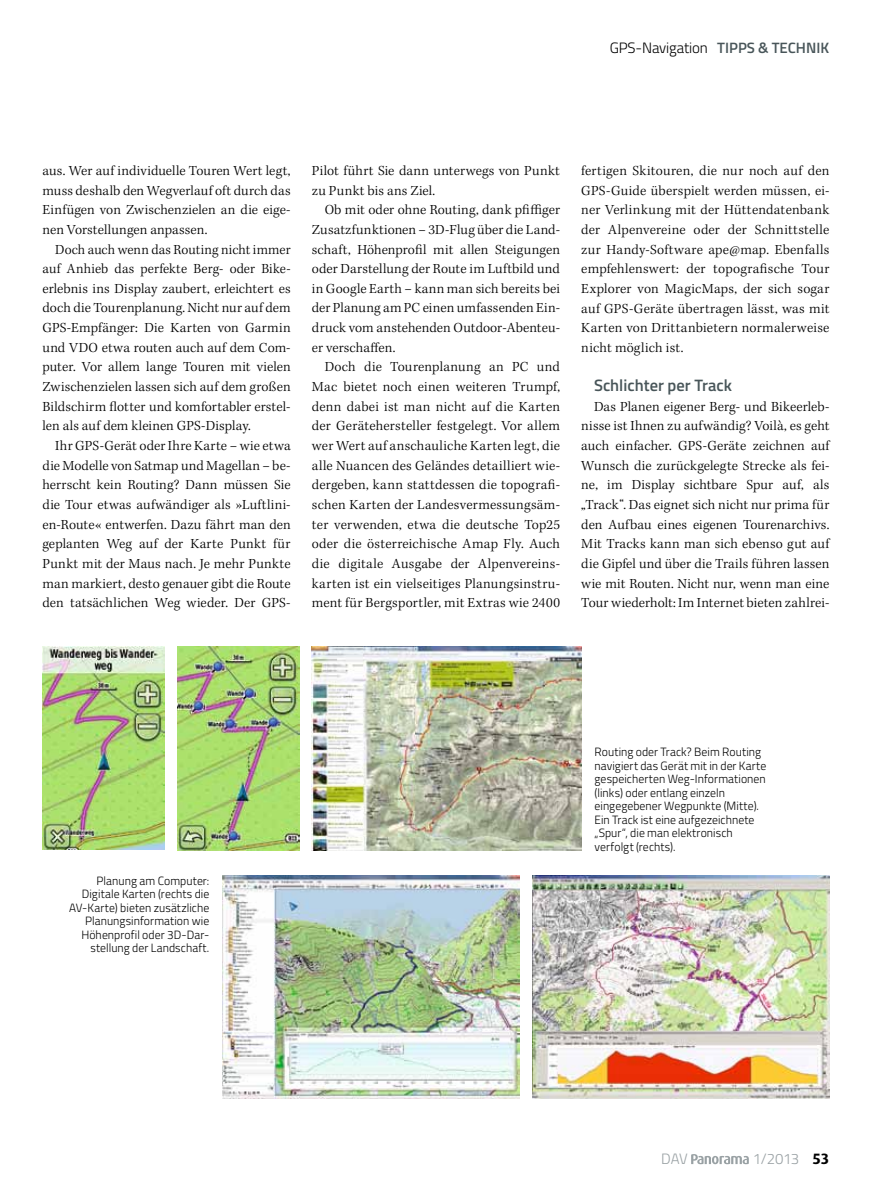
<style>
.page{position:relative;width:893px;height:1191px;background:#fff}
.page>*{position:absolute;margin:0;border:0;box-sizing:border-box;transform-origin:0 0}
.t1{font:600 16.5px "Titillium";color:#485559}
.t2{font:300 15px "Titillium";letter-spacing:-.01em;color:#000}
.t3{font:300 15px "Titillium";letter-spacing:-.02em;color:#99a1a4}
.t4{font:600 15px "Titillium";color:#485559}
.t5{font:300 14.25px/19.6px "Kepler Std";letter-spacing:.01em;color:#000;text-align:justify}
.t6{font:300 12px/13.5px "Titillium";letter-spacing:.005em;color:#000}
.s1{font-weight:600;color:#485559}
.s2{font-family:"Dax";font-weight:700;color:#000}
</style>
<div class="page">
<img style="left:43px;top:647px;width:122px;height:203px">
<img style="left:178px;top:647px;width:122px;height:203px">
<img style="left:312px;top:647px;width:269px;height:203px">
<img style="left:222px;top:876px;width:297px;height:222px">
<img style="left:532px;top:876px;width:297px;height:222px">
<svg style="left:691px;top:1154px;width:58px;height:10px"></svg>
<p class="t2" style="left:610px;top:37px;width:129px">GPS-Navigation <span class="s1">Tipps</span></p>
<p class="t4" style="left:758px;top:36px;width:72px">&amp; Technik</p>
<p class="t5" style="left:43px;top:161px;width:250px">aus. Wer auf individuelle Touren Wert legt, muss deshalb den Wegverlauf oft durch das Einfügen von Zwischenzielen an die eige&shy;nen Vorstellungen anpassen.</p>
<p class="t5" style="left:43px;top:240px;width:250px;text-indent:13px">Doch auch wenn das Routing nicht immer auf Anhieb das perfekte Berg- oder Bike&shy;erlebnis ins Display zaubert, erleichtert es doch die Tourenplanung. Nicht nur auf dem GPS-Empfänger: Die Karten von Garmin und VDO etwa routen auch auf dem Com&shy;puter. Vor allem lange Touren mit vielen Zwischenzielen lassen sich auf dem großen Bildschirm flotter und komfortabler erstel&shy;len als auf dem kleinen GPS-Display.</p>
<p class="t5" style="left:43px;top:436px;width:250px;text-indent:13px">Ihr GPS-Gerät oder Ihre Karte – wie etwa die Modelle von Satmap und Magellan – be&shy;herrscht kein Routing? Dann müssen Sie die Tour etwas aufwändiger als »Luftlini&shy;en-Route« entwerfen. Dazu fährt man den geplanten Weg auf der Karte Punkt für Punkt mit der Maus nach. Je mehr Punkte man markiert, desto genauer gibt die Route den tatsächlichen Weg wieder. Der GPS-</p>
<p class="t5" style="left:312px;top:161px;width:250px">Pilot führt Sie dann unterwegs von Punkt zu Punkt bis ans Ziel.</p>
<p class="t5" style="left:312px;top:200px;width:250px;text-indent:13px">Ob mit oder ohne Routing, dank pfiffiger Zusatzfunktionen – 3D-Flug über die Land&shy;schaft, Höhenprofil mit allen Steigungen oder Darstellung der Route im Luftbild und in Google Earth – kann man sich bereits bei der Planung am PC einen umfassenden Ein&shy;druck vom anstehenden Outdoor-Abenteu&shy;er verschaffen.</p>
<p class="t5" style="left:312px;top:358px;width:250px;text-indent:13px">Doch die Tourenplanung an PC und Mac bietet noch einen weiteren Trumpf, denn dabei ist man nicht auf die Karten der Gerätehersteller festgelegt. Vor allem wer Wert auf anschauliche Karten legt, die alle Nuancen des Geländes detailliert wie&shy;dergeben, kann stattdessen die topografi&shy;schen Karten der Landesvermessungsäm&shy;ter verwenden, etwa die deutsche Top25 oder die österreichische Amap Fly. Auch die digitale Ausgabe der Alpenvereins&shy;karten ist ein vielseitiges Planungsinstru&shy;ment für Bergsportler, mit Extras wie 2400</p>
<p class="t5" style="left:581px;top:161px;width:250px">fertigen Skitouren, die nur noch auf den GPS-Guide überspielt werden müssen, ei&shy;ner Verlinkung mit der Hüttendatenbank der Alpenvereine oder der Schnittstelle zur Handy-Software ape@map. Ebenfalls empfehlenswert: der topografische Tour Explorer von MagicMaps, der sich sogar auf GPS-Geräte übertragen lässt, was mit Karten von Drittanbietern normalerweise nicht möglich ist.</p>
<p class="t1" style="left:594px;top:373px;width:139px">Schlichter per Track</p>
<p class="t5" style="left:581px;top:397px;width:250px;text-indent:13px">Das Planen eigener Berg- und Bikeerleb&shy;nisse ist Ihnen zu aufwändig? Voilà, es geht auch einfacher. GPS-Geräte zeichnen auf Wunsch die zurückgelegte Strecke als fei&shy;ne, im Display sichtbare Spur auf, als „Track“. Das eignet sich nicht nur prima für den Aufbau eines eigenen Tourenarchivs.<br>Mit Tracks kann man sich ebenso gut auf die Gipfel und über die Trails führen lassen wie mit Routen. Nicht nur, wenn man eine Tour wiederholt: Im Internet bieten zahlrei-</p>
<p class="t6" style="left:69px;top:873px;width:142px;text-align:right">Planung am Computer:<br>Digitale Karten (rechts die<br>AV-Karte) bieten zusätzliche<br>Planungsinformation wie<br>Höhenprofil oder 3D-Dar&shy;stellung der Landschaft.</p>
<p class="t6" style="left:595px;top:744px;width:173px">Routing oder Track? Beim Routing navigiert das Gerät mit in der Karte gespeicherten Weg-Informationen (links) oder entlang einzeln eingegebener Wegpunkte (Mitte).<br>Ein Track ist eine aufgezeichnete „Spur“, die man elektronisch verfolgt (rechts).</p>
<p class="t3" style="left:661px;top:1148px;width:28px">DAV</p>
<p class="t3" style="left:753px;top:1148px;width:78px">1/2013 <span class="s2">53</span></p>
</div>
